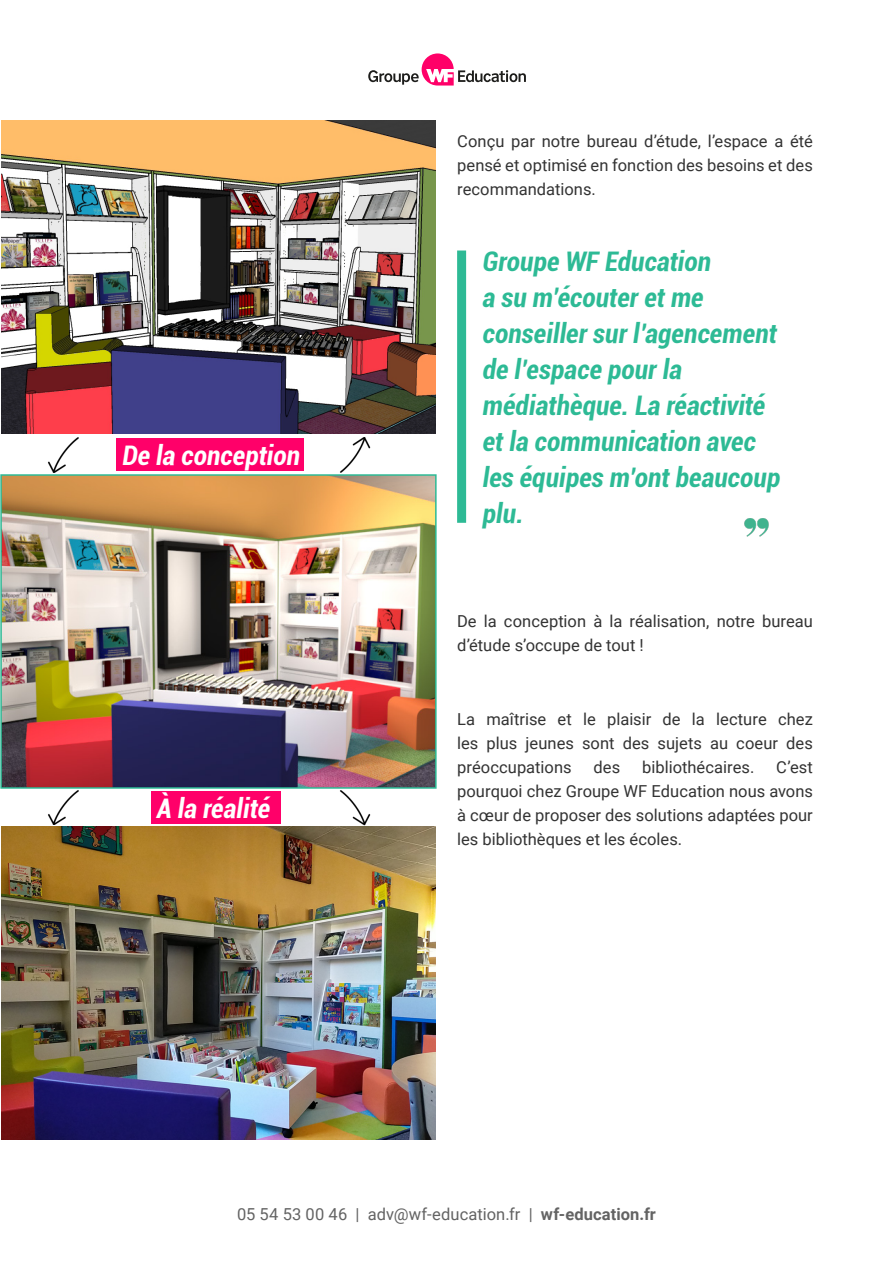
<style>
.page{position:relative;width:893px;height:1263px;background:#fff}
.page>*{position:absolute;margin:0;border:0;box-sizing:border-box;transform-origin:0 0}
.INSIDE-Highlight{font:italic 700 condensed 27px/36px "Roboto";letter-spacing:.005em;color:#2dba95}
.INSIDE-Highlight-2{font:italic 700 condensed 27px "Roboto";letter-spacing:.005em;color:#fff}
.INSIDE-Bodycopy{font:16.5px/24px "Roboto";color:#333;text-align:justify}
.t1{font:16.5px "Roboto";letter-spacing:.005em;color:#636363}
.s1{font-weight:700}
</style>
<div class="page">
<svg style="left:368px;top:53px;width:158px;height:33px"></svg>
<div style="left:457px;top:250px;width:9px;height:273px;background:#2dba95"></div>
<img style="left:1px;top:121px;width:435px;height:313px">
<img style="left:744px;top:518px;width:25px;height:19px">
<img style="left:3px;top:477px;width:431px;height:309px">
<div style="left:0;top:474px;width:437px;height:315px;border:2px solid #2dba96"></div>
<img style="left:1px;top:826px;width:435px;height:313px">
<div style="left:151px;top:791px;width:130px;height:13px;background:#ff0069"></div>
<div style="left:151px;top:797px;width:130px;height:27px;background:#ff0069"></div>
<div style="left:117px;top:438px;width:187px;height:11px;background:#ff0069"></div>
<div style="left:117px;top:444px;width:187px;height:27px;background:#ff0069"></div>
<img style="left:340px;top:437px;width:31px;height:35px">
<img style="left:48px;top:437px;width:31px;height:35px">
<img style="left:48px;top:790px;width:31px;height:35px">
<img style="left:340px;top:790px;width:31px;height:35px">
<p class="INSIDE-Highlight-2" style="left:122px;top:436px;width:179px">De la conception</p>
<p class="INSIDE-Highlight-2" style="left:157px;top:789px;width:115px">À la réalité</p>
<p class="INSIDE-Bodycopy" style="left:457px;top:128px;width:357px">Conçu par notre bureau d’étude, l’espace a été pensé et optimisé en fonction des besoins et des recommandations.</p>
<p class="INSIDE-Highlight" style="left:483px;top:242px;width:299px">Groupe WF Education<br>a su m’écouter et me conseiller sur l’agencement de l’espace pour la médiathèque. La réactivité et la communication avec les équipes m’ont beaucoup plu.</p>
<p class="INSIDE-Bodycopy" style="left:457px;top:609px;width:357px">De la conception à la réalisation, notre bureau d’étude s’occupe de tout !</p>
<p class="INSIDE-Bodycopy" style="left:457px;top:706px;width:357px">La maîtrise et le plaisir de la lecture chez les plus jeunes sont des sujets au coeur des préoccupations</p>
<p class="INSIDE-Bodycopy" style="left:457px;top:754px;width:357px;text-indent:319px">C’est pourquoi chez Groupe WF Education nous avons à cœur de proposer des solutions adaptées pour les bibliothèques et les écoles.</p>
<p class="INSIDE-Bodycopy" style="left:594px;top:754px;width:28px">des</p>
<p class="INSIDE-Bodycopy" style="left:642px;top:754px;width:114px">bibliothécaires.</p>
<p class="t1" style="left:237px;top:1203px;width:420px">05 54 53 00 46 | adv@wf-education.fr | <span class="s1">wf-education.fr</span></p>
</div>
